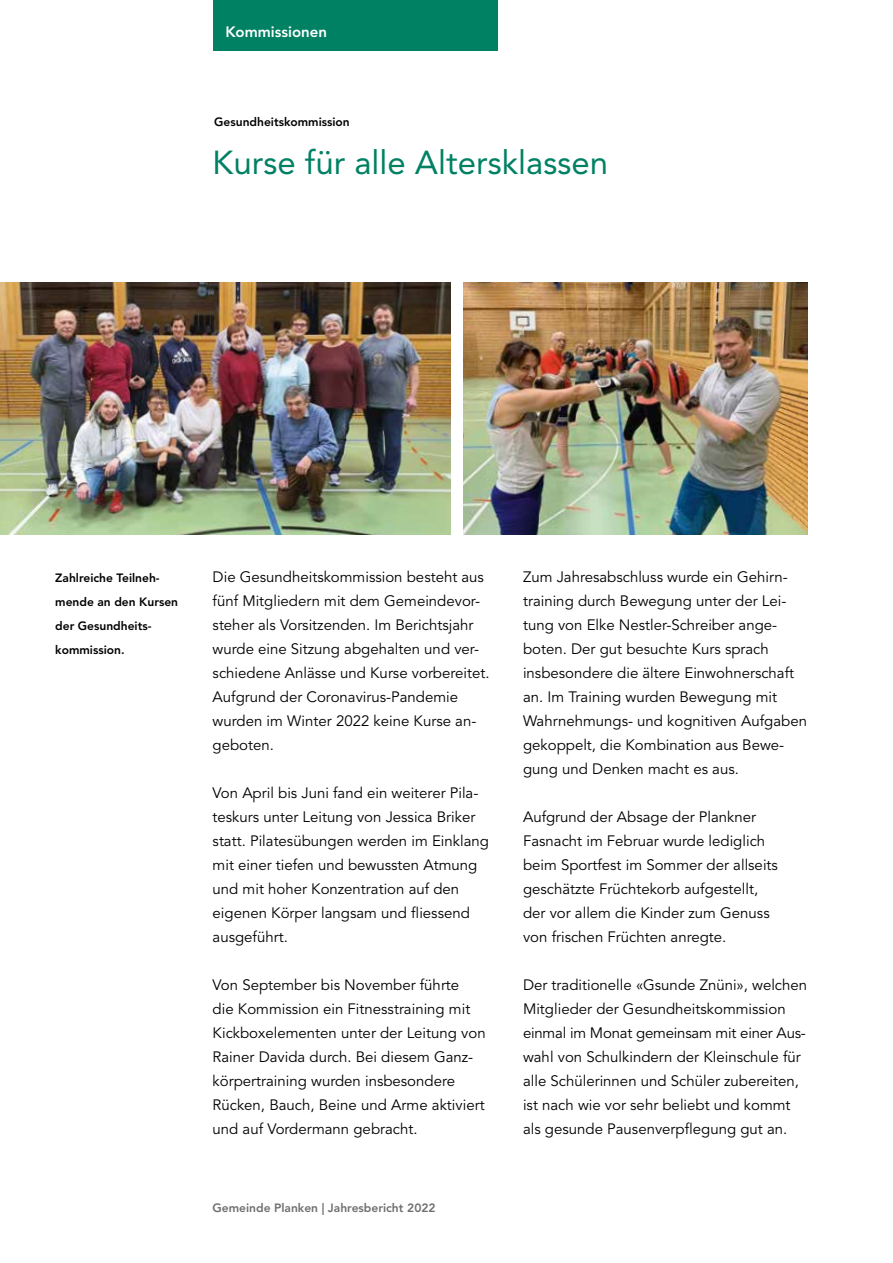
<style>
.page{position:relative;width:893px;height:1263px;background:#fff}
.page>*{position:absolute;margin:0;border:0;box-sizing:border-box;transform-origin:0 0}
.t1{font:33px "Avenir LT Std";color:#008163}
.t2{font:15px/24px "Avenir LT Std";color:#000}
.t3{font:800 15px "Avenir LT Std";color:#fff}
.t4{font:800 12px/24px "Avenir LT Std";color:#000}
.t5{font:800 12px "Avenir LT Std";color:#706f6f}
</style>
<div class="page">
<div style="left:213px;top:0;width:284px;height:51px;background:#008163"></div>
<img style="left:0;top:283px;width:451px;height:251px">
<img style="left:463px;top:283px;width:345px;height:251px">
<p class="t3" style="left:225px;top:23px;width:103px">Kommissionen</p>
<p class="t4" style="left:214px;top:110px;width:137px">Gesundheitskommission</p>
<h1 class="t1" style="left:213px;top:143px;width:397px">Kurse für alle Altersklassen</h1>
<p class="t4" style="left:55px;top:566px;width:124px">Zahlreiche Teilneh&shy;mende an den Kursen der Gesundheits&shy;kommission.</p>
<p class="t2" style="left:213px;top:565px;width:278px">Die Gesundheitskommission besteht aus fünf Mitgliedern mit dem Gemeindevor&shy;steher als Vorsitzenden. Im Berichtsjahr wurde eine Sitzung abgehalten und ver&shy;schiedene Anlässe und Kurse vorbereitet.<br>Aufgrund der Coronavirus-Pandemie wurden im Winter 2022 keine Kurse an&shy;geboten.</p>
<p class="t2" style="left:213px;top:781px;width:278px">Von April bis Juni fand ein weiterer Pila&shy;teskurs unter Leitung von Jessica Briker statt. Pilatesübungen werden im Einklang mit einer tiefen und bewussten Atmung und mit hoher Konzentration auf den eigenen Körper langsam und fliessend ausgeführt.</p>
<p class="t2" style="left:213px;top:973px;width:275px">Von September bis November führte<br>die Kommission ein Fitnesstraining mit Kickboxelementen unter der Leitung von Rainer Davida durch. Bei diesem Ganz&shy;körpertraining wurden insbesondere Rücken, Bauch, Beine und Arme aktiviert und auf Vordermann gebracht.</p>
<p class="t5" style="left:213px;top:1200px;width:225px">Gemeinde Planken | Jahresbericht 2022</p>
<p class="t2" style="left:523px;top:565px;width:285px">Zum Jahresabschluss wurde ein Gehirn&shy;training durch Bewegung unter der Lei&shy;tung von Elke Nestler-Schreiber ange&shy;boten. Der gut besuchte Kurs sprach insbesondere die ältere Einwohnerschaft an. Im Training wurden Bewegung mit Wahrnehmungs- und kognitiven Aufgaben gekoppelt, die Kombination aus Bewe&shy;gung und Denken macht es aus.</p>
<p class="t2" style="left:523px;top:805px;width:256px">Aufgrund der Absage der Plankner Fasnacht im Februar wurde lediglich beim Sportfest im Sommer der allseits geschätzte Früchtekorb aufgestellt, der vor allem die Kinder zum Genuss von frischen Früchten anregte.</p>
<p class="t2" style="left:523px;top:973px;width:286px">Der traditionelle «Gsunde Znüni», welchen Mitglieder der Gesundheitskommission einmal im Monat gemeinsam mit einer Aus&shy;wahl von Schulkindern der Kleinschule für alle Schülerinnen und Schüler zubereiten, ist nach wie vor sehr beliebt und kommt als gesunde Pausenverpflegung gut an.</p>
</div>
